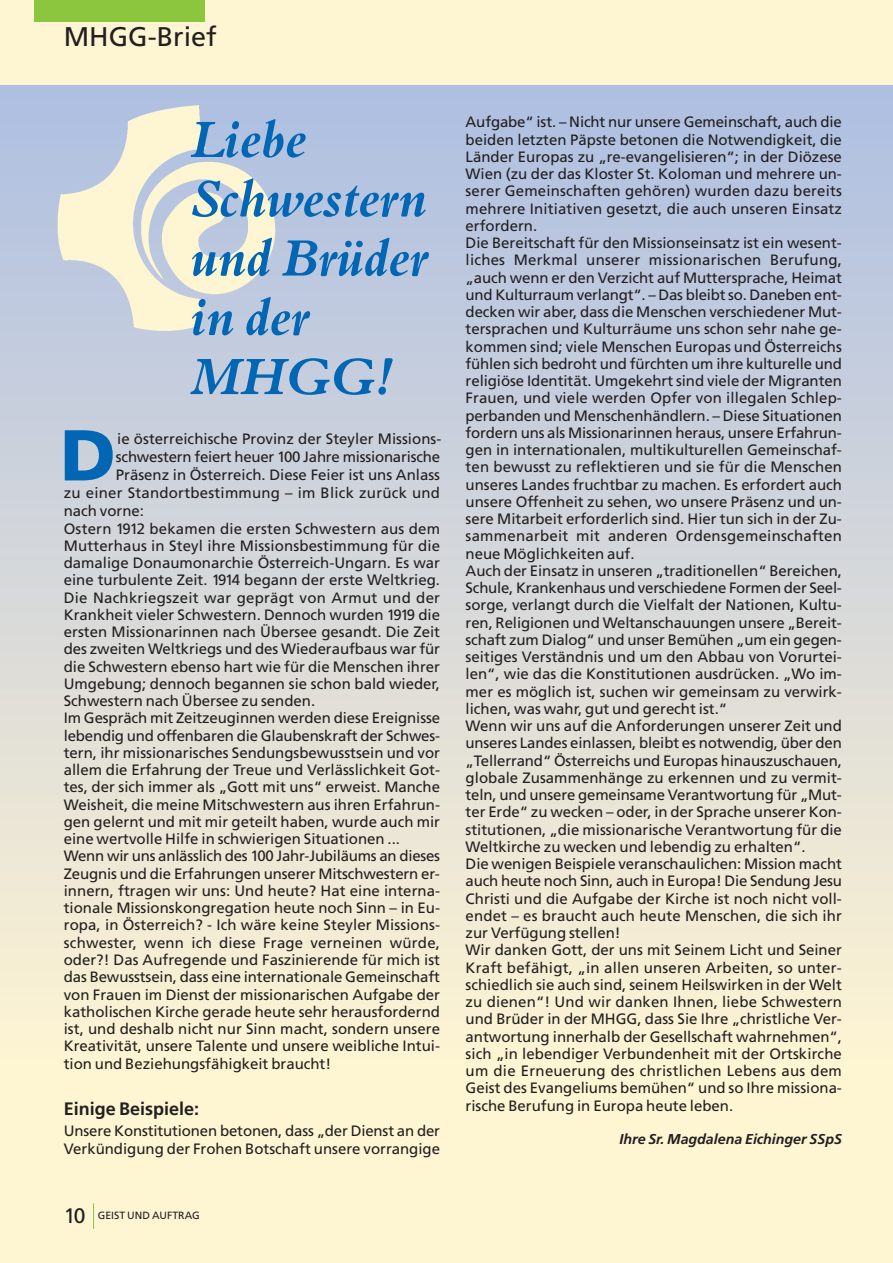
<style>
.page{position:relative;width:893px;height:1263px;background:#fef5d2}
.page>*{position:absolute;margin:0;border:0;box-sizing:border-box;transform-origin:0 0}
.t1{font:900 71.85px "Frutiger";color:#0166b3}
.t2{font:italic 700 56.4px/59.2px "Bembo";letter-spacing:-.01em;color:#0166b3}
.t3{font:27px "Frutiger";color:#231f20}
.t4{font:700 18px "Frutiger";color:#231f20}
.t5{font:15px/17.2px "Frutiger";color:#231f20}
.t6{font:italic 700 14.25px "Frutiger";color:#231f20}
.t7{font:10.5px "Frutiger";color:#231f20}
.s1{font-size:21px}
</style>
<div class="page">
<div style="left:0;top:85px;width:893px;height:976px;background:linear-gradient(to bottom,#adbee2,#fef3d2)"></div>
<img style="left:51px;top:98px;width:230px;height:239px">
<div style="left:34px;top:0;width:170px;height:21px;background:#8bc63e"></div>
<svg style="left:93px;top:1203px;width:1px;height:26px"></svg>
<h3 class="t3" style="left:64px;top:26px;width:154px">MHGG-Brief</h3>
<h2 class="t2" style="left:190px;top:109px;width:239px">Liebe<br>Schwestern und Brüder in der<br>MHGG!</h2>
<h1 class="t1" style="left:60px;top:426px;width:57px">D</h1>
<p class="t5" style="left:117px;top:432px;width:326px">ie österreichische Provinz der Steyler Missions-</p>
<p class="t5" style="left:116px;top:450px;width:326px">schwestern feiert heuer 100 Jahre missionarische</p>
<p class="t5" style="left:116px;top:468px;width:326px">Präsenz in Österreich. Diese Feier ist uns Anlass</p>
<p class="t5" style="left:64px;top:486px;width:378px">zu einer Standortbestimmung – im Blick zurück und</p>
<p class="t5" style="left:64px;top:504px;width:82px">nach vorne:</p>
<p class="t5" style="left:64px;top:521px;width:378px">Ostern 1912 bekamen die ersten Schwestern aus dem</p>
<p class="t5" style="left:64px;top:538px;width:378px">Mutterhaus in Steyl ihre Missionsbestimmung für die</p>
<p class="t5" style="left:64px;top:555px;width:378px">damalige Donaumonarchie Österreich-Ungarn. Es war</p>
<p class="t5" style="left:64px;top:573px;width:378px">eine turbulente Zeit. 1914 begann der erste Weltkrieg.</p>
<p class="t5" style="left:64px;top:590px;width:378px">Die Nachkriegszeit war geprägt von Armut und der</p>
<p class="t5" style="left:64px;top:607px;width:378px">Krankheit vieler Schwestern. Dennoch wurden 1919 die</p>
<p class="t5" style="left:64px;top:624px;width:378px">ersten Missionarinnen nach Übersee gesandt. Die Zeit</p>
<p class="t5" style="left:64px;top:642px;width:378px">des zweiten Weltkriegs und des Wiederaufbaus war für</p>
<p class="t5" style="left:64px;top:659px;width:378px">die Schwestern ebenso hart wie für die Menschen ihrer</p>
<p class="t5" style="left:64px;top:676px;width:378px">Umgebung; dennoch begannen sie schon bald wieder,</p>
<p class="t5" style="left:64px;top:693px;width:253px">Schwestern nach Übersee zu senden.</p>
<p class="t5" style="left:64px;top:711px;width:378px">Im Gespräch mit Zeitzeuginnen werden diese Ereignisse</p>
<p class="t5" style="left:64px;top:728px;width:378px">lebendig und offenbaren die Glaubenskraft der Schwes-</p>
<p class="t5" style="left:64px;top:745px;width:378px">tern, ihr missionarisches Sendungsbewusstsein und vor</p>
<p class="t5" style="left:64px;top:762px;width:378px">allem die Erfahrung der Treue und Verlässlichkeit Got-</p>
<p class="t5" style="left:64px;top:780px;width:378px">tes, der sich immer als „Gott mit uns“ erweist. Manche</p>
<p class="t5" style="left:64px;top:797px;width:378px">Weisheit, die meine Mitschwestern aus ihren Erfahrun-</p>
<p class="t5" style="left:64px;top:814px;width:378px">gen gelernt und mit mir geteilt haben, wurde auch mir</p>
<p class="t5" style="left:64px;top:831px;width:338px">eine wertvolle Hilfe in schwierigen Situationen ...</p>
<p class="t5" style="left:64px;top:849px;width:378px">Wenn wir uns anlässlich des 100 Jahr-Jubiläums an dieses</p>
<p class="t5" style="left:64px;top:866px;width:378px">Zeugnis und die Erfahrungen unserer Mitschwestern er-</p>
<p class="t5" style="left:64px;top:883px;width:378px">innern, ftragen wir uns: Und heute? Hat eine interna-</p>
<p class="t5" style="left:64px;top:900px;width:378px">tionale Missionskongregation heute noch Sinn – in Eu-</p>
<p class="t5" style="left:64px;top:918px;width:378px">ropa, in Österreich? - Ich wäre keine Steyler Missions-</p>
<p class="t5" style="left:64px;top:935px;width:378px">schwester, wenn ich diese Frage verneinen würde,</p>
<p class="t5" style="left:64px;top:952px;width:378px">oder?! Das Aufregende und Faszinierende für mich ist</p>
<p class="t5" style="left:64px;top:969px;width:378px">das Bewusstsein, dass eine internationale Gemeinschaft</p>
<p class="t5" style="left:64px;top:987px;width:378px">von Frauen im Dienst der missionarischen Aufgabe der</p>
<p class="t5" style="left:64px;top:1004px;width:378px">katholischen Kirche gerade heute sehr herausfordernd</p>
<p class="t5" style="left:64px;top:1021px;width:378px">ist, und deshalb nicht nur Sinn macht, sondern unsere</p>
<p class="t5" style="left:64px;top:1038px;width:378px">Kreativität, unsere Talente und unsere weibliche Intui-</p>
<p class="t5" style="left:64px;top:1056px;width:269px">tion und Beziehungsfähigkeit braucht!</p>
<p class="t4" style="left:64px;top:1101px;width:137px">Einige Beispiele:</p>
<p class="t5" style="left:64px;top:1123px;width:378px">Unsere Konstitutionen betonen, dass „der Dienst an der<br>Verkündigung der Frohen Botschaft unsere vorrangige</p>
<p class="t7" style="left:64px;top:1211px;width:138px"><span class="s1">10</span> GEIST UND AUFTRAG</p>
<p class="t5" style="left:466px;top:115px;width:378px">Aufgabe“ ist. – Nicht nur unsere Gemeinschaft, auch die beiden letzten Päpste betonen die Notwendigkeit, die Länder Europas zu „re-evangelisieren“; in der Diözese Wien (zu der das Kloster St. Koloman und mehrere un&shy;serer Gemeinschaften gehören) wurden dazu bereits mehrere Initiativen gesetzt, die auch unseren Einsatz erfordern.<br>Die Bereitschaft für den Missionseinsatz ist ein wesent&shy;liches Merkmal unserer missionarischen Berufung, „auch wenn er den Verzicht auf Muttersprache, Heimat und Kulturraum verlangt“. – Das bleibt so. Daneben ent&shy;decken wir aber, dass die Menschen verschiedener Mut&shy;tersprachen und Kulturräume uns schon sehr nahe ge&shy;kommen sind; viele Menschen Europas und Österreichs fühlen sich bedroht und fürchten um ihre kulturelle und religiöse Identität. Umgekehrt sind viele der Migranten Frauen, und viele werden Opfer von illegalen Schlep&shy;perbanden und Menschenhändlern. – Diese Situationen fordern uns als Missionarinnen heraus, unsere Erfahrun&shy;gen in internationalen, multikulturellen Gemeinschaf&shy;ten bewusst zu reflektieren und sie für die Menschen unseres Landes fruchtbar zu machen. Es erfordert auch unsere Offenheit zu sehen, wo unsere Präsenz und un&shy;sere Mitarbeit erforderlich sind. Hier tun sich in der Zu&shy;sammenarbeit mit anderen Ordensgemeinschaften neue Möglichkeiten auf.<br>Auch der Einsatz in unseren „traditionellen“ Bereichen, Schule, Krankenhaus und verschiedene Formen der Seel&shy;sorge, verlangt durch die Vielfalt der Nationen, Kultu&shy;ren, Religionen und Weltanschauungen unsere „Bereit&shy;schaft zum Dialog“ und unser Bemühen „um ein gegen&shy;seitiges Verständnis und um den Abbau von Vorurtei&shy;len“, wie das die Konstitutionen ausdrücken. „Wo im&shy;mer es möglich ist, suchen wir gemeinsam zu verwirk&shy;lichen, was wahr, gut und gerecht ist.“<br>Wenn wir uns auf die Anforderungen unserer Zeit und unseres Landes einlassen, bleibt es notwendig, über den „Tellerrand“ Österreichs und Europas hinauszuschauen, globale Zusammenhänge zu erkennen und zu vermit&shy;teln, und unsere gemeinsame Verantwortung für „Mut&shy;ter Erde“ zu wecken – oder, in der Sprache unserer Kon&shy;stitutionen, „die missionarische Verantwortung für die Weltkirche zu wecken und lebendig zu erhalten“.<br>Die wenigen Beispiele veranschaulichen: Mission macht auch heute noch Sinn, auch in Europa! Die Sendung Jesu Christi und die Aufgabe der Kirche ist noch nicht voll&shy;endet – es braucht auch heute Menschen, die sich ihr zur Verfügung stellen!<br>Wir danken Gott, der uns mit Seinem Licht und Seiner Kraft befähigt, „in allen unseren Arbeiten, so unter&shy;schiedlich sie auch sind, seinem Heilswirken in der Welt zu dienen“! Und wir danken Ihnen, liebe Schwestern und Brüder in der MHGG, dass Sie Ihre „christliche Ver&shy;antwortung innerhalb der Gesellschaft wahrnehmen“, sich „in lebendiger Verbundenheit mit der Ortskirche um die Erneuerung des christlichen Lebens aus dem Geist des Evangeliums bemühen“ und so Ihre missiona&shy;rische Berufung in Europa heute leben.</p>
<p class="t6" style="left:619px;top:1134px;width:224px">Ihre Sr. Magdalena Eichinger SSpS</p>
</div>
